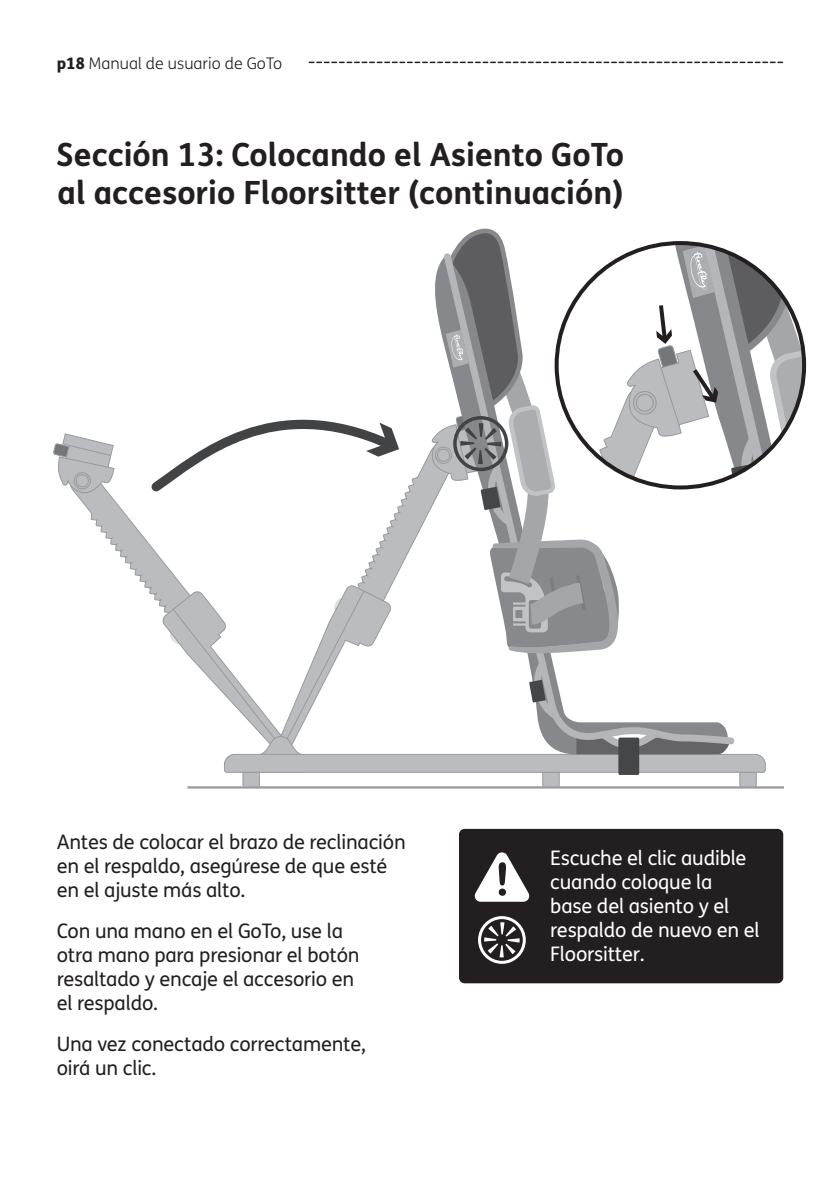
<style>
.page{position:relative;width:840px;height:1191px;background:#fff}
.page>*{position:absolute;margin:0;border:0;box-sizing:border-box;transform-origin:0 0}
.t1{font:700 32px/38.4px "FS Me";color:#231f20}
.t2{font:20px/24px "FS Me";letter-spacing:-.01em;color:#231f20}
.t3{font:20px/24px "FS Me";letter-spacing:-.01em;color:#fff}
.t4{font:300 16px "FS Me";color:#231f20}
.s1{font-weight:800}
</style>
<div class="page">
<svg style="left:309px;top:62px;width:473px;height:1px"></svg>
<div style="left:458px;top:829px;width:324px;height:154px;background:#231f20;border-radius:6px"></div>
<svg style="left:474px;top:852px;width:55px;height:49px"></svg>
<svg style="left:478px;top:916px;width:47px;height:47px"></svg>
<hr style="left:187px;top:786px;width:596px;height:2px;background:#989a9d">
<svg style="left:53px;top:228px;width:750px;height:559px"></svg>
<p class="t4" style="left:57px;top:52px;width:227px"><span class="s1">p18</span> Manual de usuario de GoTo</p>
<h1 class="t1" style="left:56px;top:134px;width:569px">Sección 13: Colocando el Asiento GoTo al accesorio Floorsitter (continuación)</h1>
<p class="t2" style="left:57px;top:829px;width:350px">Antes de colocar el brazo de reclinación en el respaldo, asegúrese de que esté en el ajuste más alto.</p>
<p class="t2" style="left:57px;top:918px;width:304px">Con una mano en el GoTo, use la otra mano para presionar el botón resaltado y encaje el accesorio en el respaldo.</p>
<p class="t2" style="left:57px;top:1031px;width:310px">Una vez conectado correctamente, oirá un clic.</p>
<p class="t3" style="left:550px;top:845px;width:211px">Escuche el clic audible cuando coloque la<br>base del asiento y el respaldo de nuevo en el<br>Floorsitter.</p>
</div>
